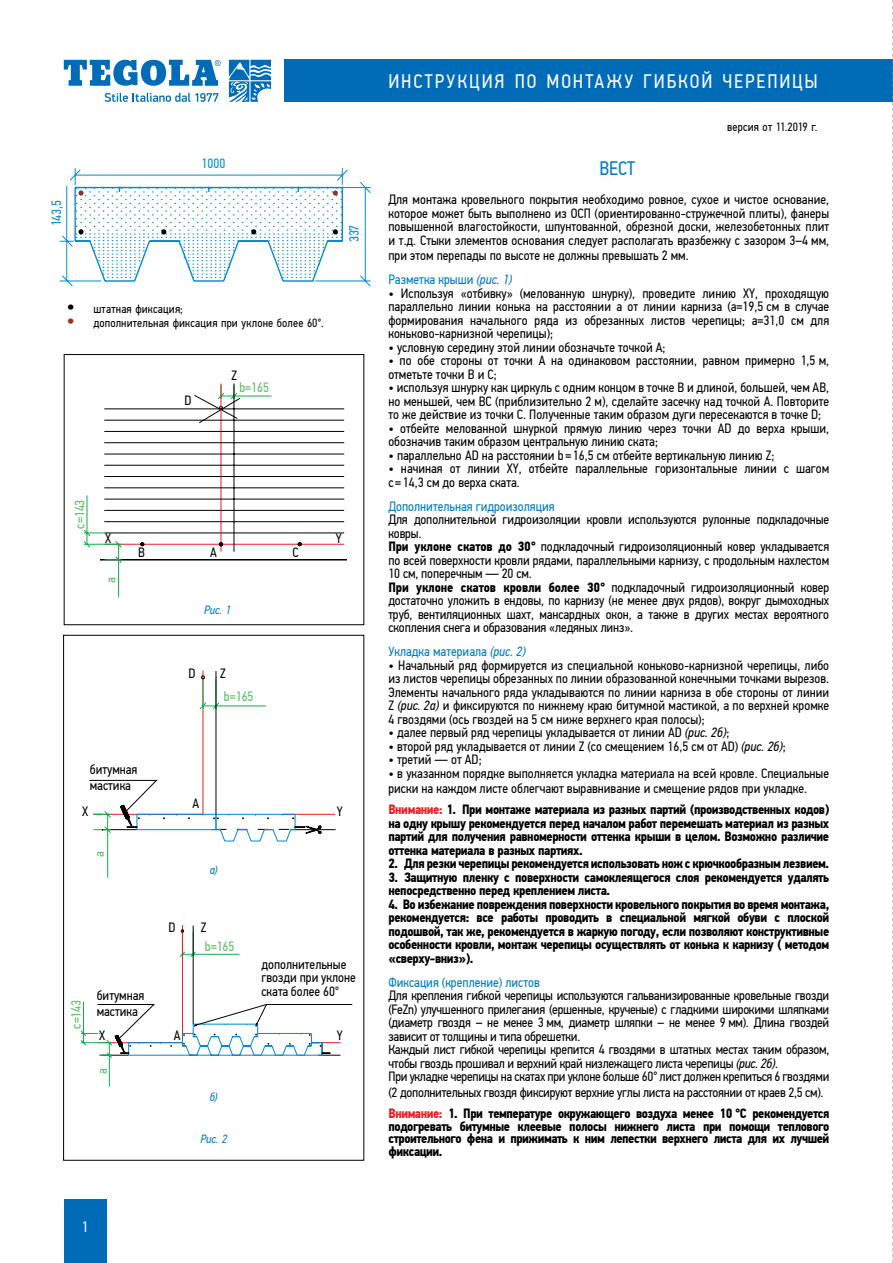
<style>
.page{position:relative;width:893px;height:1263px;background:#fff}
.page>*{position:absolute;margin:0;border:0;box-sizing:border-box;transform-origin:0 0}
.t1{font:19.5px "PF Din Text Cond Pro";letter-spacing:.1em;color:#fff}
.t2{font:19.5px "PF Din Text Cond Pro";color:#007dc3}
.t3{font:15px "PF Din Text Cond Pro";color:#fff}
.t4{font:13.5px/13.5px "PF Din Text Cond Pro";letter-spacing:-.01em;color:#000}
.t5{font:700 13.5px/13.5px "PF Din Text Cond Pro";letter-spacing:-.03em;color:#000;text-align:justify}
.t6{font:13.5px "PF Din Text Cond Pro";color:#007dc3}
.t7{font:13.5px "PF Din Text Cond Pro";color:#5dbc68}
.t8{font:13.5px "PF Din Text Cond Pro";color:#008fcd}
.t9{font:12px "PF Din Text Cond Pro";letter-spacing:.01em;color:#000}
.t10{font:italic 12px "PF Din Text Cond Pro";letter-spacing:-.01em;color:#007dc3}
.s1{font-size:21px}
.s2{font-size:21px;color:#963220}
.s3{color:#007dc3}
.s4{font-style:italic;color:#007dc3}
.s5{font-weight:700}
.s6{font-style:italic}
.s7{color:#ed1d24}
.s8{font-weight:700;color:#ed1d24}
</style>
<div class="page">
<div style="left:64px;top:1199px;width:42px;height:64px;background:#006cb7"></div>
<div style="left:284px;top:60px;width:609px;height:42px;background:#006cb7"></div>
<svg style="left:64px;top:60px;width:157px;height:26px"></svg>
<svg style="left:229px;top:60px;width:42px;height:42px"></svg>
<svg style="left:105px;top:93px;width:113px;height:9px"></svg>
<svg style="left:60px;top:168px;width:311px;height:118px"></svg>
<svg style="left:84px;top:383px;width:262px;height:214px"></svg>
<svg style="left:81px;top:670px;width:271px;height:417px"></svg>
<div style="left:63px;top:635px;width:301px;height:525px;border:1px solid #000"></div>
<svg style="left:892px;top:0;width:1px;height:1263px"></svg>
<p class="t8" style="left:49px;top:226px;width:28px;rotate:-90deg">143,5</p>
<p class="t8" style="left:202px;top:156px;width:25px">1000</p>
<p class="t9" style="left:66px;top:302px;width:118px"><span class="s1">•</span> штатная фиксация;</p>
<p class="t9" style="left:66px;top:316px;width:259px"><span class="s2">•</span> дополнительная фиксация при уклоне более 60°.</p>
<p class="t4" style="left:185px;top:393px;width:9px">D</p>
<p class="t4" style="left:232px;top:369px;width:7px">Z</p>
<p class="t7" style="left:239px;top:379px;width:31px">b=165</p>
<p class="t8" style="left:346px;top:242px;width:19px;rotate:-90deg">337</p>
<p class="t7" style="left:72px;top:528px;width:30px;rotate:-90deg">c=143</p>
<p class="t4" style="left:105px;top:532px;width:8px">X</p>
<p class="t4" style="left:336px;top:532px;width:7px">Y</p>
<p class="t4" style="left:138px;top:546px;width:8px">B</p>
<p class="t4" style="left:210px;top:546px;width:8px">A</p>
<p class="t4" style="left:293px;top:546px;width:8px">C</p>
<p class="t7" style="left:103px;top:583px;width:7px;rotate:-90deg">a</p>
<p class="t4" style="left:90px;top:761px;width:49px;line-height:16.5px">битумная мастика</p>
<p class="t4" style="left:82px;top:805px;width:8px">X</p>
<p class="t7" style="left:91px;top:857px;width:7px;rotate:-90deg">a</p>
<p class="t7" style="left:68px;top:1029px;width:30px;rotate:-90deg">c=143</p>
<p class="t4" style="left:97px;top:987px;width:49px;line-height:16.5px">битумная мастика</p>
<p class="t10" style="left:204px;top:603px;width:28px">Рис. 1</p>
<p class="t4" style="left:188px;top:667px;width:9px">D</p>
<p class="t4" style="left:220px;top:667px;width:7px">Z</p>
<p class="t7" style="left:224px;top:688px;width:31px">b=165</p>
<p class="t4" style="left:192px;top:797px;width:8px">A</p>
<p class="t10" style="left:210px;top:863px;width:9px">a)</p>
<p class="t4" style="left:168px;top:921px;width:9px">D</p>
<p class="t4" style="left:201px;top:921px;width:7px">Z</p>
<p class="t7" style="left:205px;top:938px;width:31px">b=165</p>
<p class="t4" style="left:337px;top:805px;width:7px">Y</p>
<p class="t4" style="left:261px;top:957px;width:96px">дополнительные гвозди при уклоне ската более 60°</p>
<p class="t4" style="left:99px;top:1029px;width:8px">X</p>
<p class="t4" style="left:174px;top:1029px;width:8px">A</p>
<p class="t4" style="left:337px;top:1029px;width:7px">Y</p>
<p class="t7" style="left:94px;top:1074px;width:7px;rotate:-90deg">a</p>
<p class="t3" style="left:82px;top:1218px;width:8px">1</p>
<p class="t10" style="left:210px;top:1089px;width:9px">б)</p>
<p class="t10" style="left:201px;top:1132px;width:28px">Рис. 2</p>
<h1 class="t1" style="left:388px;top:70px;width:431px">ИНСТРУКЦИЯ ПО МОНТАЖУ ГИБКОЙ ЧЕРЕПИЦЫ</h1>
<p class="t9" style="left:727px;top:120px;width:92px">версия от 11.2019 г.</p>
<h1 class="t2" style="left:599px;top:157px;width:37px">ВЕСТ</h1>
<p class="t4" style="left:388px;top:193px;width:442px;text-align:justify">Для монтажа кровельного покрытия необходимо ровное, сухое и чистое основание, которое может быть выполнено из ОСП (ориентированно-стружечной плиты), фанеры повышенной влагостойкости, шпунтованной, обрезной доски, железобетонных плит и т.д. Стыки элементов основания следует располагать вразбежку с зазором 3–4 мм,</p>
<p class="t4" style="left:388px;top:244px;width:302px;line-height:24px">при этом перепады по высоте не должны превышать 2 мм.<br><span class="s3">Разметка крыши</span> <span class="s4">(рис. 1)</span></p>
<p class="t4" style="left:388px;top:286px;width:442px;text-align:justify">• Используя «отбивку» (мелованную шнурку), проведите линию XY, проходящую параллельно линии конька на расстоянии a от линии карниза (a=19,5 см в случае формирования начального ряда из обрезанных листов черепицы; а=31,0 см для коньково-карнизной черепицы);</p>
<p class="t4" style="left:388px;top:340px;width:279px">• условную середину этой линии обозначьте точкой A;</p>
<p class="t4" style="left:388px;top:354px;width:442px">• по обе стороны от точки A на одинаковом расстоянии, равном примерно 1,5 м, отметьте точки B и C;</p>
<p class="t4" style="left:388px;top:381px;width:442px;text-align:justify">• используя шнурку как циркуль с одним концом в точке B и длиной, большей, чем AB, но меньшей, чем BC (приблизительно 2 м), сделайте засечку над точкой A. Повторите то же действие из точки C. Полученные таким образом дуги пересекаются в точке D;</p>
<p class="t4" style="left:388px;top:421px;width:442px">• отбейте мелованной шнуркой прямую линию через точки AD до верха крыши, обозначив таким образом центральную линию ската;</p>
<p class="t4" style="left:388px;top:448px;width:387px">• параллельно AD на расстоянии b = 16,5 см отбейте вертикальную линию Z;</p>
<p class="t4" style="left:388px;top:462px;width:442px">• начиная от линии XY, отбейте параллельные горизонтальные линии с шагом c = 14,3 см до верха ската.</p>
<p class="t6" style="left:388px;top:498px;width:168px">Дополнительная гидроизоляция</p>
<p class="t4" style="left:388px;top:513px;width:442px">Для дополнительной гидроизоляции кровли используются рулонные подкладочные ковры.<br><span class="s5">При уклоне скатов до 30°</span> подкладочный гидроизоляционный ковер укладывается по всей поверхности кровли рядами, параллельными карнизу, с продольным нахлестом 10 см, поперечным — 20 см.<br><span class="s5">При уклоне скатов кровли более 30°</span> подкладочный гидроизоляционный ковер достаточно уложить в ендовы, по карнизу (не менее двух рядов), вокруг дымоходных труб, вентиляционных шахт, мансардных окон, а также в других местах вероятного скопления снега и образования «ледяных линз».</p>
<p class="t6" style="left:388px;top:644px;width:139px">Укладка материала <span class="s6">(рис. 2)</span></p>
<p class="t4" style="left:388px;top:658px;width:442px;text-align:justify">• Начальный ряд формируется из специальной коньково-карнизной черепицы, либо из листов черепицы обрезанных по линии образованной конечными точками вырезов.<br>Элементы начального ряда укладываются по линии карниза в обе стороны от линии Z <span class="s6">(рис. 2а)</span> и фиксируются по нижнему краю битумной мастикой, а по верхней кромке 4 гвоздями (ось гвоздей на 5 см ниже верхнего края полосы);</p>
<p class="t4" style="left:388px;top:726px;width:342px">• далее первый ряд черепицы укладывается от линии AD <span class="s6">(рис. 2б)</span>;</p>
<p class="t4" style="left:388px;top:739px;width:399px">• второй ряд укладывается от линии Z (со смещением 16,5 см от AD) <span class="s6">(рис. 2б)</span>;</p>
<p class="t4" style="left:388px;top:753px;width:95px">• третий — от AD;</p>
<p class="t4" style="left:388px;top:765px;width:442px;line-height:15.6px">• в указанном порядке выполняется укладка материала на всей кровле. Специальные риски на каждом листе облегчают выравнивание и смещение рядов при укладке.</p>
<p class="t5" style="left:388px;top:803px;width:442px"><span class="s7">Внимание:</span> 1. При монтаже материала из разных партий (производственных кодов) на одну крышу рекомендуется перед началом работ перемешать материал из разных партий для получения равномерности оттенка крыши в целом. Возможно различие оттенка материала в разных партиях.</p>
<p class="t5" style="left:388px;top:857px;width:442px">2. Для резки черепицы рекомендуется использовать нож с крючкообразным лезвием.</p>
<p class="t5" style="left:388px;top:871px;width:442px">3. Защитную пленку с поверхности самоклеящегося слоя рекомендуется удалять непосредственно перед креплением листа.</p>
<p class="t5" style="left:388px;top:898px;width:442px">4. Во избежание повреждения поверхности кровельного покрытия во время монтажа, рекомендуется: все работы проводить в специальной мягкой обуви с плоской подошвой, так же, рекомендуется в жаркую погоду, если позволяют конструктивные особенности кровли, монтаж черепицы осуществлять от конька к карнизу ( методом «сверху-вниз»).</p>
<p class="t6" style="left:388px;top:974px;width:153px">Фиксация (крепление) листов</p>
<p class="t4" style="left:388px;top:989px;width:442px">Для крепления гибкой черепицы используются гальванизированные кровельные гвозди (FeZn) улучшенного прилегания (ершенные, крученые) с гладкими широкими шляпками (диаметр гвоздя – не менее 3 мм, диаметр шляпки – не менее 9 мм). Длина гвоздей зависит от толщины и типа обрешетки.<br>Каждый лист гибкой черепицы крепится 4 гвоздями в штатных местах таким образом, чтобы гвоздь прошивал и верхний край низлежащего листа черепицы <span class="s6">(рис. 2б)</span>.<br>При укладке черепицы на скатах при уклоне больше 60° лист должен крепиться 6 гвоздями</p>
<p class="t4" style="left:389px;top:1082px;width:442px;line-height:21px">(2 дополнительных гвоздя фиксируют верхние углы листа на расстоянии от краев 2,5 см).<br><span class="s8">Внимание:</span> <span class="s5">1. При температуре окружающего воздуха менее 10 °C рекомендуется</span></p>
<p class="t5" style="left:388px;top:1120px;width:442px;line-height:12.8px">подогревать битумные клеевые полосы нижнего листа при помощи теплового строительного фена и прижимать к ним лепестки верхнего листа для их лучшей фиксации.</p>
</div>
